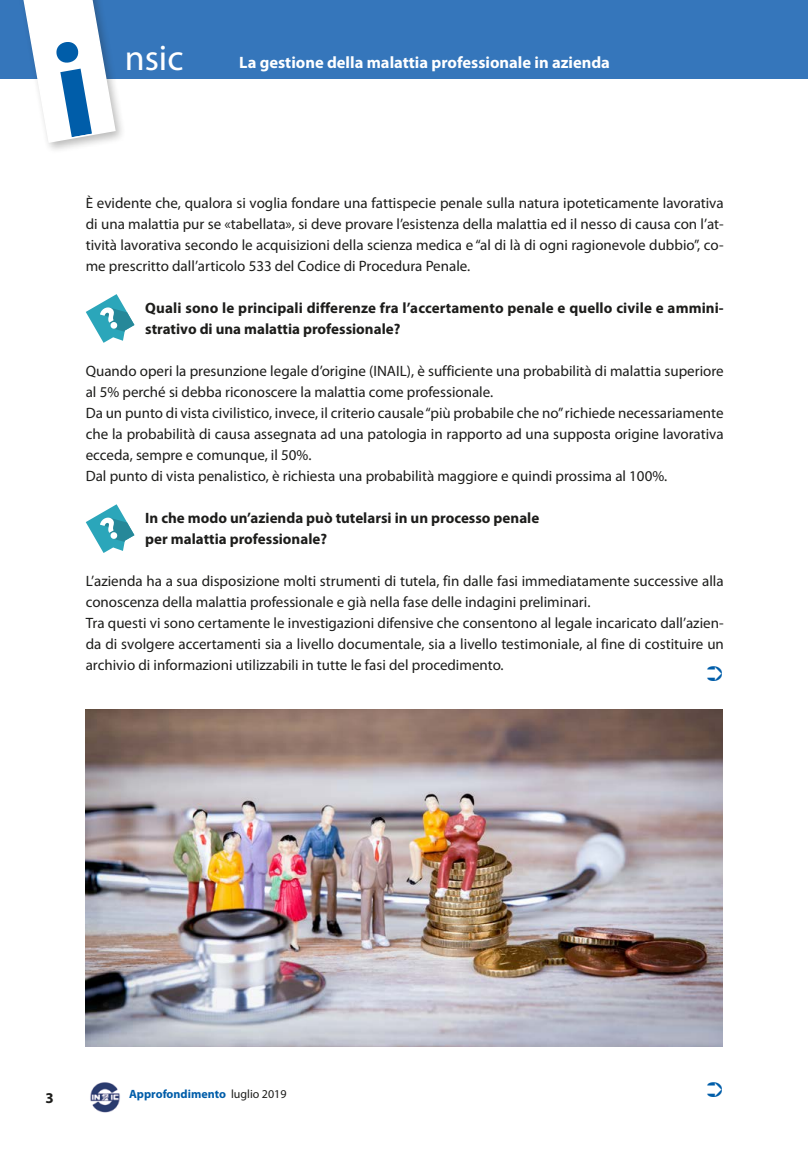
<style>
.page{position:relative;width:808px;height:1149px;background:#fff}
.page>*{position:absolute;margin:0;border:0;box-sizing:border-box;transform-origin:0 0}
.t1{font:36px "Myriad Pro";color:#fff}
.t2{font:700 16.5px "Myriad Pro";color:#fff}
.t3{font:15px/21px "Myriad Pro";color:#1d1d1b}
.t4{font:700 15px/21px "Myriad Pro";color:#1d1d1b}
.t5{font:700 12px "Myriad Pro";color:#005da9}
.s1{font-weight:400;color:#1d1d1b}
</style>
<div class="page">
<div style="left:0;top:0;width:808px;height:78px;background:#3576bb"></div>
<div style="left:17px;top:0;width:110px;height:154px;background:#1d1d1b;opacity:.3"></div>
<img style="left:90px;top:1082px;width:30px;height:31px">
<svg style="left:86px;top:294px;width:48px;height:49px"></svg>
<svg style="left:86px;top:504px;width:48px;height:49px"></svg>
<img style="left:85px;top:709px;width:638px;height:337px">
<svg style="left:20px;top:0;width:97px;height:144px"></svg>
<h1 class="t1" style="left:125px;top:38px;width:60px">nsic</h1>
<p class="t2" style="left:239px;top:53px;width:372px">La gestione della malattia professionale in azienda</p>
<p class="t3" style="left:86px;top:192px;width:639px;text-align:justify">È evidente che, qualora si voglia fondare una fattispecie penale sulla natura ipoteticamente lavorativa di una malattia pur se «tabellata», si deve provare l’esistenza della malattia ed il nesso di causa con l’at&shy;tività lavorativa secondo le acquisizioni della scienza medica e “al di là di ogni ragionevole dubbio”, co&shy;me prescritto dall’articolo 533 del Codice di Procedura Penale.</p>
<p class="t4" style="left:145px;top:297px;width:580px">Quali sono le principali differenze fra l’accertamento penale e quello civile e ammini&shy;strativo di una malattia professionale?</p>
<p class="t3" style="left:86px;top:360px;width:639px">Quando operi la presunzione legale d’origine (INAIL), è sufficiente una probabilità di malattia superiore al 5% perché si debba riconoscere la malattia come professionale.<br>Da un punto di vista civilistico, invece, il criterio causale “più probabile che no” richiede necessariamente che la probabilità di causa assegnata ad una patologia in rapporto ad una supposta origine lavorativa ecceda, sempre e comunque, il 50%.<br>Dal punto di vista penalistico, è richiesta una probabilità maggiore e quindi prossima al 100%.</p>
<p class="t4" style="left:145px;top:507px;width:395px">In che modo un’azienda può tutelarsi in un processo penale per malattia professionale?</p>
<p class="t3" style="left:86px;top:570px;width:640px">L’azienda ha a sua disposizione molti strumenti di tutela, fin dalle fasi immediatamente successive alla conoscenza della malattia professionale e già nella fase delle indagini preliminari.<br>Tra questi vi sono certamente le investigazioni difensive che consentono al legale incaricato dall’azien&shy;da di svolgere accertamenti sia a livello documentale, sia a livello testimoniale, al fine di costituire un archivio di informazioni utilizzabili in tutte le fasi del procedimento.</p>
<p class="t4" style="left:45px;top:1087px;width:10px">3</p>
<p class="t5" style="left:129px;top:1086px;width:159px">Approfondimento <span class="s1">luglio 2019</span></p>
</div>
